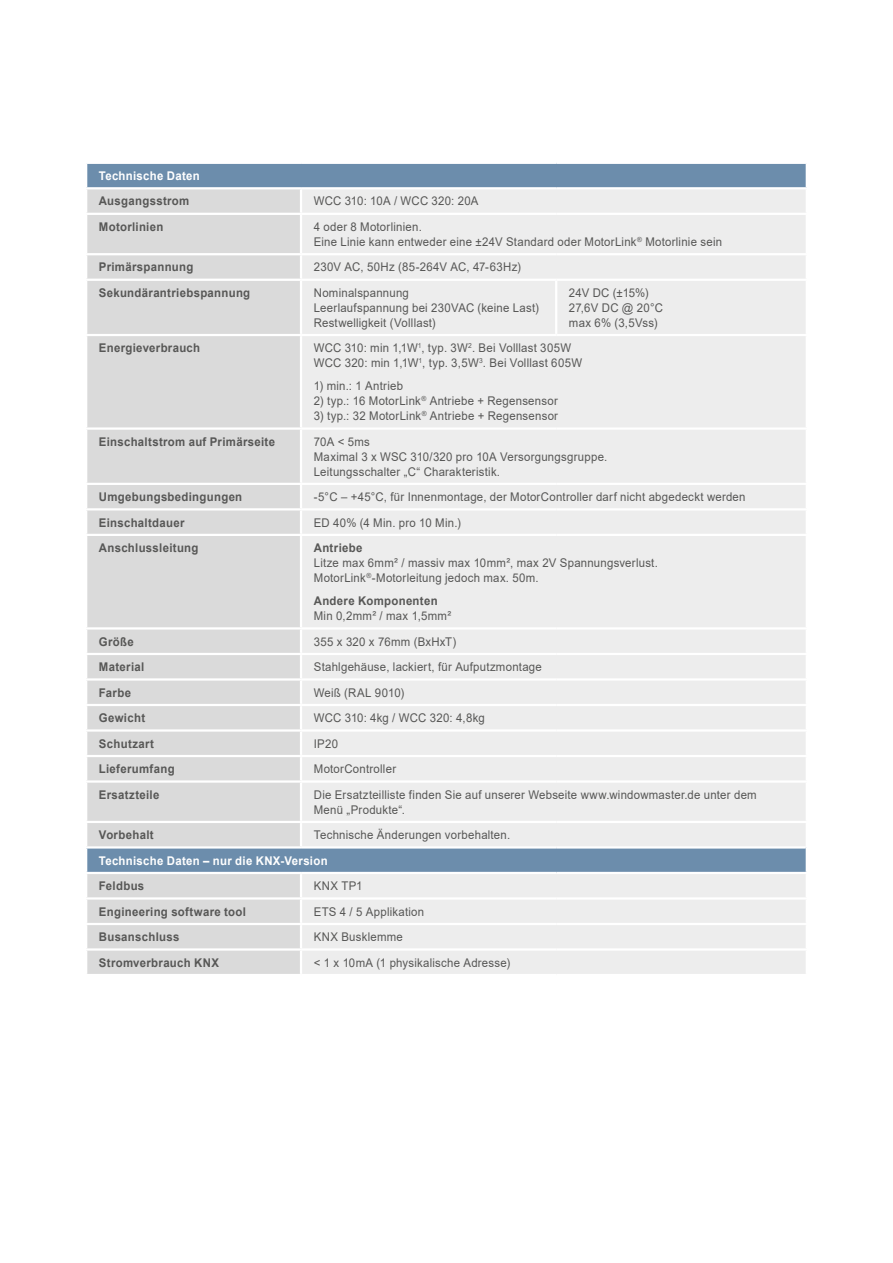
<style>
.page{position:relative;width:893px;height:1263px;background:#fff}
.page>*{position:absolute;margin:0;border:0;box-sizing:border-box;transform-origin:0 0}
.t1{font:12px/15px "Arial";letter-spacing:.02em;color:#575756;scale:.95 1}
.t2{font:700 12px "Arial";letter-spacing:.025em;color:#575756;scale:.95 1}
.t3{font:700 12px "Arial";letter-spacing:.025em;color:#fff;scale:.95 1}
</style>
<div class="page">
<div style="left:87px;top:164px;width:719px;height:23px;background:#6c8dac"></div>
<div style="left:87px;top:189px;width:214px;height:785px;background:#dadada"></div>
<div style="left:301px;top:189px;width:505px;height:785px;background:#ededed"></div>
<hr style="left:300px;top:189px;width:2px;height:24px;background:#fff">
<hr style="left:85px;top:213px;width:216px;height:2px;background:#fff">
<hr style="left:301px;top:213px;width:255px;height:2px;background:#fff">
<hr style="left:300px;top:215px;width:2px;height:38px;background:#fff">
<hr style="left:556px;top:213px;width:252px;height:2px;background:#fff">
<hr style="left:85px;top:253px;width:216px;height:2px;background:#fff">
<hr style="left:301px;top:253px;width:255px;height:2px;background:#fff">
<hr style="left:300px;top:255px;width:2px;height:24px;background:#fff">
<hr style="left:556px;top:253px;width:252px;height:2px;background:#fff">
<hr style="left:85px;top:279px;width:216px;height:2px;background:#fff">
<hr style="left:301px;top:279px;width:255px;height:2px;background:#fff">
<hr style="left:300px;top:281px;width:2px;height:53px;background:#fff">
<hr style="left:556px;top:279px;width:252px;height:2px;background:#fff">
<hr style="left:555px;top:281px;width:2px;height:53px;background:#fff">
<hr style="left:85px;top:334px;width:216px;height:2px;background:#fff">
<hr style="left:301px;top:334px;width:255px;height:2px;background:#fff">
<hr style="left:300px;top:336px;width:2px;height:91px;background:#fff">
<hr style="left:556px;top:334px;width:252px;height:2px;background:#fff">
<hr style="left:85px;top:427px;width:216px;height:3px;background:#fff">
<hr style="left:301px;top:427px;width:255px;height:3px;background:#fff">
<hr style="left:300px;top:430px;width:2px;height:53px;background:#fff">
<hr style="left:556px;top:427px;width:252px;height:3px;background:#fff">
<hr style="left:85px;top:483px;width:216px;height:2px;background:#fff">
<hr style="left:301px;top:483px;width:255px;height:2px;background:#fff">
<hr style="left:300px;top:485px;width:2px;height:23px;background:#fff">
<hr style="left:556px;top:483px;width:252px;height:2px;background:#fff">
<hr style="left:85px;top:508px;width:216px;height:2px;background:#fff">
<hr style="left:301px;top:508px;width:255px;height:2px;background:#fff">
<hr style="left:300px;top:510px;width:2px;height:24px;background:#fff">
<hr style="left:556px;top:508px;width:252px;height:2px;background:#fff">
<hr style="left:85px;top:534px;width:216px;height:2px;background:#fff">
<hr style="left:301px;top:534px;width:255px;height:2px;background:#fff">
<hr style="left:300px;top:536px;width:2px;height:91px;background:#fff">
<hr style="left:556px;top:534px;width:252px;height:2px;background:#fff">
<hr style="left:85px;top:627px;width:216px;height:2px;background:#fff">
<hr style="left:301px;top:627px;width:255px;height:2px;background:#fff">
<hr style="left:300px;top:629px;width:2px;height:24px;background:#fff">
<hr style="left:556px;top:627px;width:252px;height:2px;background:#fff">
<hr style="left:300px;top:655px;width:2px;height:23px;background:#fff">
<hr style="left:300px;top:681px;width:2px;height:23px;background:#fff">
<hr style="left:300px;top:706px;width:2px;height:23px;background:#fff">
<hr style="left:300px;top:732px;width:2px;height:23px;background:#fff">
<hr style="left:300px;top:757px;width:2px;height:23px;background:#fff">
<hr style="left:85px;top:780px;width:216px;height:3px;background:#fff">
<hr style="left:301px;top:780px;width:255px;height:3px;background:#fff">
<hr style="left:300px;top:783px;width:2px;height:38px;background:#fff">
<hr style="left:556px;top:780px;width:252px;height:3px;background:#fff">
<hr style="left:85px;top:821px;width:216px;height:2px;background:#fff">
<hr style="left:301px;top:821px;width:255px;height:2px;background:#fff">
<hr style="left:300px;top:823px;width:2px;height:23px;background:#fff">
<hr style="left:556px;top:821px;width:252px;height:2px;background:#fff">
<hr style="left:85px;top:872px;width:216px;height:2px;background:#fff">
<hr style="left:301px;top:872px;width:255px;height:2px;background:#fff">
<hr style="left:300px;top:874px;width:2px;height:23px;background:#fff">
<hr style="left:556px;top:872px;width:252px;height:2px;background:#fff">
<hr style="left:85px;top:897px;width:216px;height:2px;background:#fff">
<hr style="left:301px;top:897px;width:255px;height:2px;background:#fff">
<hr style="left:300px;top:899px;width:2px;height:24px;background:#fff">
<hr style="left:556px;top:897px;width:252px;height:2px;background:#fff">
<hr style="left:85px;top:923px;width:216px;height:2px;background:#fff">
<hr style="left:301px;top:923px;width:255px;height:2px;background:#fff">
<hr style="left:300px;top:925px;width:2px;height:23px;background:#fff">
<hr style="left:556px;top:923px;width:252px;height:2px;background:#fff">
<hr style="left:85px;top:948px;width:216px;height:3px;background:#fff">
<hr style="left:301px;top:948px;width:255px;height:3px;background:#fff">
<hr style="left:300px;top:951px;width:2px;height:23px;background:#fff">
<hr style="left:556px;top:948px;width:252px;height:3px;background:#fff">
<hr style="left:85px;top:653px;width:216px;height:2px;background:#fff">
<hr style="left:85px;top:678px;width:216px;height:3px;background:#fff">
<hr style="left:85px;top:704px;width:216px;height:2px;background:#fff">
<hr style="left:85px;top:729px;width:216px;height:3px;background:#fff">
<hr style="left:85px;top:755px;width:216px;height:2px;background:#fff">
<hr style="left:301px;top:653px;width:255px;height:2px;background:#fff">
<hr style="left:556px;top:653px;width:252px;height:2px;background:#fff">
<hr style="left:301px;top:678px;width:255px;height:3px;background:#fff">
<hr style="left:556px;top:678px;width:252px;height:3px;background:#fff">
<hr style="left:301px;top:704px;width:255px;height:2px;background:#fff">
<hr style="left:556px;top:704px;width:252px;height:2px;background:#fff">
<hr style="left:301px;top:729px;width:255px;height:3px;background:#fff">
<hr style="left:556px;top:729px;width:252px;height:3px;background:#fff">
<hr style="left:301px;top:755px;width:255px;height:2px;background:#fff">
<hr style="left:556px;top:755px;width:252px;height:2px;background:#fff">
<hr style="left:85px;top:846px;width:216px;height:2px;background:#fff">
<hr style="left:301px;top:846px;width:255px;height:2px;background:#fff">
<hr style="left:556px;top:846px;width:250px;height:2px;background:#fff">
<p class="t3" style="left:99px;top:167px;width:108px">Technische Daten</p>
<p class="t2" style="left:99px;top:193px;width:97px">Ausgangsstrom</p>
<p class="t1" style="left:314px;top:194px;width:175px">WCC 310: 10A / WCC 320: 20A</p>
<p class="t2" style="left:99px;top:218px;width:69px">Motorlinien</p>
<p class="t1" style="left:314px;top:219px;width:431px">4 oder 8 Motorlinien.<br>Eine Linie kann entweder eine ±24V Standard oder MotorLink<sup>®</sup> Motorlinie sein</p>
<p class="t2" style="left:99px;top:259px;width:101px">Primärspannung</p>
<p class="t1" style="left:314px;top:260px;width:220px">230V AC, 50Hz (85-264V AC, 47-63Hz)</p>
<p class="t2" style="left:99px;top:284px;width:161px">Sekundärantriebspannung</p>
<p class="t1" style="left:314px;top:285px;width:238px">Nominalspannung<br>Leerlaufspannung bei 230VAC (keine Last)<br>Restwelligkeit (Volllast)</p>
<p class="t1" style="left:569px;top:285px;width:101px">24V DC (±15%)<br>27,6V DC @ 20°C max 6% (3,5Vss)</p>
<p class="t2" style="left:99px;top:340px;width:108px">Energieverbrauch</p>
<p class="t1" style="left:314px;top:340px;width:284px">WCC 310: min 1,1W<sup>1</sup>, typ. 3W<sup>2</sup>. Bei Volllast 305W<br>WCC 320: min 1,1W<sup>1</sup>, typ. 3,5W<sup>3</sup>. Bei Volllast 605W</p>
<p class="t1" style="left:314px;top:378px;width:96px">1) min.: 1 Antrieb</p>
<p class="t1" style="left:314px;top:393px;width:258px">2) typ.: 16 MotorLink<sup>®</sup> Antriebe + Regensensor</p>
<p class="t1" style="left:314px;top:408px;width:259px">3) typ.: 32 MotorLink<sup>®</sup> Antriebe + Regensensor</p>
<p class="t2" style="left:99px;top:433px;width:187px">Einschaltstrom auf Primärseite</p>
<p class="t1" style="left:314px;top:434px;width:310px">70A &lt; 5ms<br>Maximal 3 x WSC 310/320 pro 10A Versorgungsgruppe.<br>Leitungsschalter „C“ Charakteristik.</p>
<p class="t2" style="left:99px;top:488px;width:152px">Umgebungsbedingungen</p>
<p class="t1" style="left:314px;top:489px;width:456px">-5°C – +45°C, für Innenmontage, der MotorController darf nicht abgedeckt werden</p>
<p class="t2" style="left:99px;top:514px;width:92px">Einschaltdauer</p>
<p class="t1" style="left:314px;top:515px;width:156px">ED 40% (4 Min. pro 10 Min.)</p>
<p class="t2" style="left:99px;top:539px;width:106px">Anschlussleitung</p>
<p class="t2" style="left:314px;top:539px;width:53px">Antriebe</p>
<p class="t1" style="left:314px;top:555px;width:364px">Litze max 6mm² / massiv max 10mm², max 2V Spannungsverlust.<br>MotorLink<sup>®</sup>-Motorleitung jedoch max. 50m.</p>
<p class="t2" style="left:314px;top:592px;width:132px">Andere Komponenten</p>
<p class="t1" style="left:314px;top:608px;width:146px">Min 0,2mm² / max 1,5mm²</p>
<p class="t2" style="left:99px;top:633px;width:38px">Größe</p>
<p class="t1" style="left:314px;top:634px;width:151px">355 x 320 x 76mm (BxHxT)</p>
<p class="t2" style="left:99px;top:658px;width:49px">Material</p>
<p class="t1" style="left:314px;top:659px;width:242px">Stahlgehäuse, lackiert, für Aufputzmontage</p>
<p class="t2" style="left:99px;top:684px;width:35px">Farbe</p>
<p class="t1" style="left:314px;top:685px;width:97px">Weiß (RAL 9010)</p>
<p class="t2" style="left:99px;top:709px;width:50px">Gewicht</p>
<p class="t1" style="left:314px;top:710px;width:181px">WCC 310: 4kg / WCC 320: 4,8kg</p>
<p class="t2" style="left:99px;top:735px;width:60px">Schutzart</p>
<p class="t1" style="left:314px;top:736px;width:27px">IP20</p>
<p class="t2" style="left:99px;top:760px;width:81px">Lieferumfang</p>
<p class="t1" style="left:314px;top:761px;width:88px">MotorController</p>
<p class="t2" style="left:99px;top:786px;width:65px">Ersatzteile</p>
<p class="t1" style="left:314px;top:787px;width:468px">Die Ersatzteilliste finden Sie auf unserer Webseite www.windowmaster.de unter dem<br>Menü „Produkte“.</p>
<p class="t2" style="left:99px;top:826px;width:59px">Vorbehalt</p>
<p class="t1" style="left:314px;top:827px;width:208px">Technische Änderungen vorbehalten.</p>
<p class="t3" style="left:99px;top:852px;width:242px">Technische Daten – nur die KNX-Version</p>
<p class="t2" style="left:99px;top:877px;width:49px">Feldbus</p>
<p class="t1" style="left:314px;top:878px;width:53px">KNX TP1</p>
<p class="t2" style="left:99px;top:903px;width:156px">Engineering software tool</p>
<p class="t1" style="left:314px;top:904px;width:118px">ETS 4 / 5 Applikation</p>
<p class="t2" style="left:99px;top:928px;width:86px">Busanschluss</p>
<p class="t1" style="left:314px;top:929px;width:95px">KNX Busklemme</p>
<p class="t2" style="left:99px;top:954px;width:128px">Stromverbrauch KNX</p>
<p class="t1" style="left:314px;top:955px;width:208px">&lt; 1 x 10mA (1 physikalische Adresse)</p>
</div>
